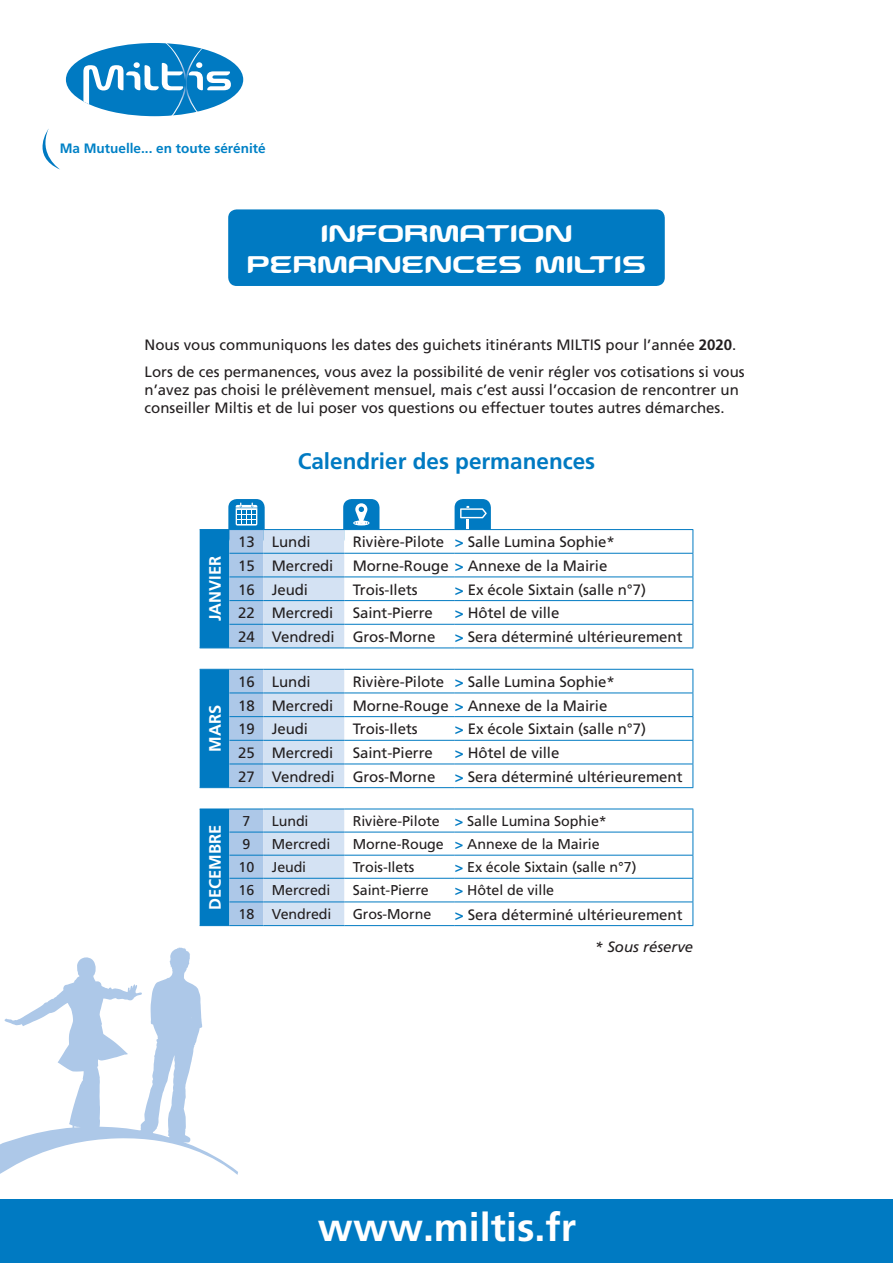
<style>
.page{position:relative;width:893px;height:1263px;background:#fff}
.page>*{position:absolute;margin:0;border:0;box-sizing:border-box;transform-origin:0 0}
.t1{font:700 39.45px "Frutiger";color:#fff}
.t2{font:700 25.5px "Snowslider";color:#fff}
.t3{font:700 22.5px "Frutiger";color:#007ac2}
.t4{font:700 16.5px "Frutiger";color:#fff}
.t5{font:15px/18px "Frutiger";letter-spacing:-.005em;color:#231f20}
.t6{font:italic 15px "Frutiger";color:#231f20}
.t7{font:14.25px "Frutiger";letter-spacing:-.005em;color:#231f20}
.t8{font:700 13.5px "Frutiger";color:#0081c6}
.s1{font-weight:700}
.s2{font-weight:700;color:#007ac2}
</style>
<div class="page">
<svg style="left:42px;top:129px;width:18px;height:41px"></svg>
<div style="left:228px;top:209px;width:437px;height:77px;background:#007ac2;border-radius:9px"></div>
<svg style="left:0;top:947px;width:238px;height:228px"></svg>
<div style="left:0;top:1199px;width:893px;height:64px;background:#007ac2"></div>
<div style="left:455px;top:499px;width:36px;height:45px;background:#007ac2;border-radius:9px"></div>
<hr style="left:466px;top:519px;width:3px;height:14px;background:#fff">
<svg style="left:460px;top:506px;width:27px;height:12px"></svg>
<div style="left:343px;top:499px;width:36px;height:45px;background:#007ac2;border-radius:9px"></div>
<svg style="left:355px;top:503px;width:12px;height:19px"></svg>
<div style="left:354px;top:521px;width:15px;height:4px;border:1px solid #fff;border-radius:50%"></div>
<div style="left:228px;top:499px;width:37px;height:45px;background:#007ac2;border-radius:9px"></div>
<svg style="left:344px;top:530px;width:349px;height:302px"></svg>
<hr style="left:344px;top:529px;width:111px;height:1px;background:#007ac2">
<hr style="left:455px;top:529px;width:238px;height:1px;background:#007ac2">
<hr style="left:344px;top:553px;width:111px;height:1px;background:#007ac2">
<hr style="left:455px;top:553px;width:238px;height:1px;background:#007ac2">
<hr style="left:344px;top:576px;width:111px;height:1px;background:#007ac2">
<hr style="left:455px;top:576px;width:238px;height:1px;background:#007ac2">
<hr style="left:344px;top:600px;width:111px;height:1px;background:#007ac2">
<hr style="left:455px;top:600px;width:238px;height:1px;background:#007ac2">
<hr style="left:455px;top:669px;width:238px;height:1px;background:#007ac2">
<hr style="left:455px;top:692px;width:238px;height:1px;background:#007ac2">
<hr style="left:455px;top:716px;width:238px;height:1px;background:#007ac2">
<hr style="left:455px;top:740px;width:238px;height:1px;background:#007ac2">
<hr style="left:455px;top:809px;width:238px;height:1px;background:#007ac2">
<hr style="left:455px;top:832px;width:238px;height:1px;background:#007ac2">
<hr style="left:455px;top:855px;width:238px;height:1px;background:#007ac2">
<hr style="left:455px;top:878px;width:238px;height:1px;background:#007ac2">
<hr style="left:344px;top:624px;width:111px;height:1px;background:#007ac2">
<hr style="left:455px;top:624px;width:238px;height:1px;background:#007ac2">
<hr style="left:455px;top:764px;width:238px;height:1px;background:#007ac2">
<hr style="left:455px;top:901px;width:238px;height:1px;background:#007ac2">
<hr style="left:344px;top:647px;width:111px;height:1px;background:#007ac2">
<hr style="left:455px;top:647px;width:238px;height:1px;background:#007ac2">
<hr style="left:455px;top:787px;width:238px;height:1px;background:#007ac2">
<hr style="left:455px;top:925px;width:238px;height:1px;background:#007ac2">
<hr style="left:344px;top:669px;width:111px;height:1px;background:#007ac2">
<hr style="left:344px;top:692px;width:111px;height:1px;background:#007ac2">
<hr style="left:344px;top:716px;width:111px;height:1px;background:#007ac2">
<hr style="left:344px;top:740px;width:111px;height:1px;background:#007ac2">
<hr style="left:344px;top:764px;width:111px;height:1px;background:#007ac2">
<hr style="left:344px;top:787px;width:111px;height:1px;background:#007ac2">
<svg style="left:200px;top:503px;width:144px;height:423px;background:#a5cbe8"></svg>
<hr style="left:229px;top:809px;width:34px;height:1px;background:#007ac2">
<hr style="left:263px;top:809px;width:81px;height:1px;background:#007ac2">
<hr style="left:344px;top:809px;width:111px;height:1px;background:#007ac2">
<hr style="left:229px;top:832px;width:34px;height:1px;background:#007ac2">
<hr style="left:263px;top:832px;width:81px;height:1px;background:#007ac2">
<hr style="left:344px;top:832px;width:111px;height:1px;background:#007ac2">
<hr style="left:229px;top:855px;width:34px;height:1px;background:#007ac2">
<hr style="left:263px;top:855px;width:81px;height:1px;background:#007ac2">
<hr style="left:344px;top:855px;width:111px;height:1px;background:#007ac2">
<hr style="left:229px;top:878px;width:34px;height:1px;background:#007ac2">
<hr style="left:263px;top:878px;width:81px;height:1px;background:#007ac2">
<hr style="left:344px;top:878px;width:111px;height:1px;background:#007ac2">
<hr style="left:229px;top:901px;width:34px;height:1px;background:#007ac2">
<hr style="left:263px;top:901px;width:81px;height:1px;background:#007ac2">
<hr style="left:344px;top:901px;width:111px;height:1px;background:#007ac2">
<hr style="left:229px;top:925px;width:34px;height:1px;background:#007ac2">
<hr style="left:263px;top:925px;width:81px;height:1px;background:#007ac2">
<hr style="left:344px;top:925px;width:111px;height:1px;background:#007ac2">
<svg style="left:693px;top:530px;width:1px;height:117px"></svg>
<svg style="left:693px;top:670px;width:1px;height:117px"></svg>
<svg style="left:693px;top:809px;width:1px;height:116px"></svg>
<div style="left:66px;top:43px;width:177px;height:73px;background:#007ac2;border-radius:50%"></div>
<svg style="left:83px;top:43px;width:148px;height:73px"></svg>
<p class="t8" style="left:60px;top:140px;width:207px">Ma Mutuelle... en toute sérénité</p>
<p class="t2" style="left:320px;top:218px;width:254px">INFORMATION</p>
<p class="t2" style="left:247px;top:249px;width:401px">PERMANENCES MILTIS</p>
<p class="t5" style="left:145px;top:336px;width:593px">Nous vous communiquons les dates des guichets itinérants MILTIS pour l’année <span class="s1">2020</span>.</p>
<p class="t5" style="left:145px;top:362px;width:602px">Lors de ces permanences, vous avez la possibilité de venir régler vos cotisations si vous n’avez pas choisi le prélèvement mensuel, mais c’est aussi l’occasion de rencontrer un conseiller Miltis et de lui poser vos questions ou effectuer toutes autres démarches.</p>
<p class="t3" style="left:298px;top:448px;width:299px">Calendrier des permanences</p>
<p class="t4" style="left:206px;top:621px;width:67px;rotate:-90deg">JANVIER</p>
<p class="t4" style="left:206px;top:752px;width:48px;rotate:-90deg">MARS</p>
<p class="t4" style="left:206px;top:910px;width:87px;rotate:-90deg">DECEMBRE</p>
<p class="t5" style="left:238px;top:533px;width:18px">13</p>
<p class="t5" style="left:272px;top:533px;width:40px">Lundi</p>
<p class="t5" style="left:353px;top:533px;width:93px">Rivière-Pilote</p>
<p class="t5" style="left:455px;top:533px;width:161px"><span class="s2">&gt;</span> Salle Lumina Sophie*</p>
<p class="t5" style="left:238px;top:557px;width:18px">15</p>
<p class="t5" style="left:272px;top:557px;width:63px">Mercredi</p>
<p class="t5" style="left:353px;top:557px;width:256px">Morne-Rouge <span class="s2">&gt;</span> Annexe de la Mairie</p>
<p class="t5" style="left:238px;top:580px;width:18px">16</p>
<p class="t5" style="left:272px;top:580px;width:38px">Jeudi</p>
<p class="t5" style="left:353px;top:580px;width:66px">Trois-Ilets</p>
<p class="t5" style="left:455px;top:580px;width:193px"><span class="s2">&gt;</span> Ex école Sixtain (salle n°7)</p>
<p class="t5" style="left:238px;top:604px;width:18px">22</p>
<p class="t5" style="left:272px;top:604px;width:63px">Mercredi</p>
<p class="t5" style="left:353px;top:604px;width:82px">Saint-Pierre</p>
<p class="t5" style="left:455px;top:604px;width:106px"><span class="s2">&gt;</span> Hôtel de ville</p>
<p class="t5" style="left:238px;top:628px;width:18px">24</p>
<p class="t5" style="left:272px;top:628px;width:64px">Vendredi</p>
<p class="t5" style="left:353px;top:628px;width:84px">Gros-Morne</p>
<p class="t5" style="left:455px;top:628px;width:229px"><span class="s2">&gt;</span> Sera déterminé ultérieurement</p>
<p class="t5" style="left:238px;top:673px;width:18px">16</p>
<p class="t5" style="left:272px;top:673px;width:40px">Lundi</p>
<p class="t5" style="left:353px;top:673px;width:93px">Rivière-Pilote</p>
<p class="t5" style="left:455px;top:673px;width:161px"><span class="s2">&gt;</span> Salle Lumina Sophie*</p>
<p class="t5" style="left:238px;top:696px;width:18px">18</p>
<p class="t5" style="left:272px;top:696px;width:63px">Mercredi</p>
<p class="t5" style="left:353px;top:696px;width:256px">Morne-Rouge <span class="s2">&gt;</span> Annexe de la Mairie</p>
<p class="t5" style="left:238px;top:720px;width:18px">19</p>
<p class="t5" style="left:272px;top:720px;width:38px">Jeudi</p>
<p class="t5" style="left:353px;top:720px;width:66px">Trois-Ilets</p>
<p class="t5" style="left:455px;top:720px;width:193px"><span class="s2">&gt;</span> Ex école Sixtain (salle n°7)</p>
<p class="t5" style="left:238px;top:744px;width:18px">25</p>
<p class="t5" style="left:272px;top:744px;width:63px">Mercredi</p>
<p class="t5" style="left:353px;top:744px;width:82px">Saint-Pierre</p>
<p class="t5" style="left:455px;top:744px;width:106px"><span class="s2">&gt;</span> Hôtel de ville</p>
<p class="t5" style="left:238px;top:767px;width:18px">27</p>
<p class="t5" style="left:272px;top:767px;width:64px">Vendredi</p>
<p class="t5" style="left:353px;top:767px;width:84px">Gros-Morne</p>
<p class="t5" style="left:455px;top:767px;width:229px"><span class="s2">&gt;</span> Sera déterminé ultérieurement</p>
<p class="t7" style="left:242px;top:813px;width:9px">7</p>
<p class="t7" style="left:272px;top:813px;width:38px">Lundi</p>
<p class="t7" style="left:353px;top:813px;width:88px">Rivière-Pilote</p>
<p class="t7" style="left:455px;top:813px;width:153px"><span class="s2">&gt;</span> Salle Lumina Sophie*</p>
<p class="t7" style="left:242px;top:836px;width:9px">9</p>
<p class="t7" style="left:272px;top:836px;width:60px">Mercredi</p>
<p class="t7" style="left:353px;top:836px;width:93px">Morne-Rouge</p>
<p class="t7" style="left:455px;top:836px;width:146px"><span class="s2">&gt;</span> Annexe de la Mairie</p>
<p class="t7" style="left:239px;top:859px;width:17px">10</p>
<p class="t7" style="left:272px;top:859px;width:36px">Jeudi</p>
<p class="t7" style="left:353px;top:859px;width:63px">Trois-Ilets</p>
<p class="t7" style="left:455px;top:859px;width:183px"><span class="s2">&gt;</span> Ex école Sixtain (salle n°7)</p>
<p class="t7" style="left:239px;top:882px;width:17px">16</p>
<p class="t7" style="left:272px;top:882px;width:60px">Mercredi</p>
<p class="t7" style="left:353px;top:882px;width:78px">Saint-Pierre</p>
<p class="t7" style="left:455px;top:882px;width:101px"><span class="s2">&gt;</span> Hôtel de ville</p>
<p class="t7" style="left:239px;top:906px;width:17px">18</p>
<p class="t7" style="left:272px;top:906px;width:61px">Vendredi</p>
<p class="t7" style="left:353px;top:906px;width:80px">Gros-Morne</p>
<p class="t5" style="left:455px;top:905px;width:229px"><span class="s2">&gt;</span> Sera déterminé ultérieurement</p>
<p class="t6" style="left:595px;top:938px;width:100px">* Sous réserve</p>
<h1 class="t1" style="left:318px;top:1204px;width:260px">www.miltis.fr</h1>
</div>
